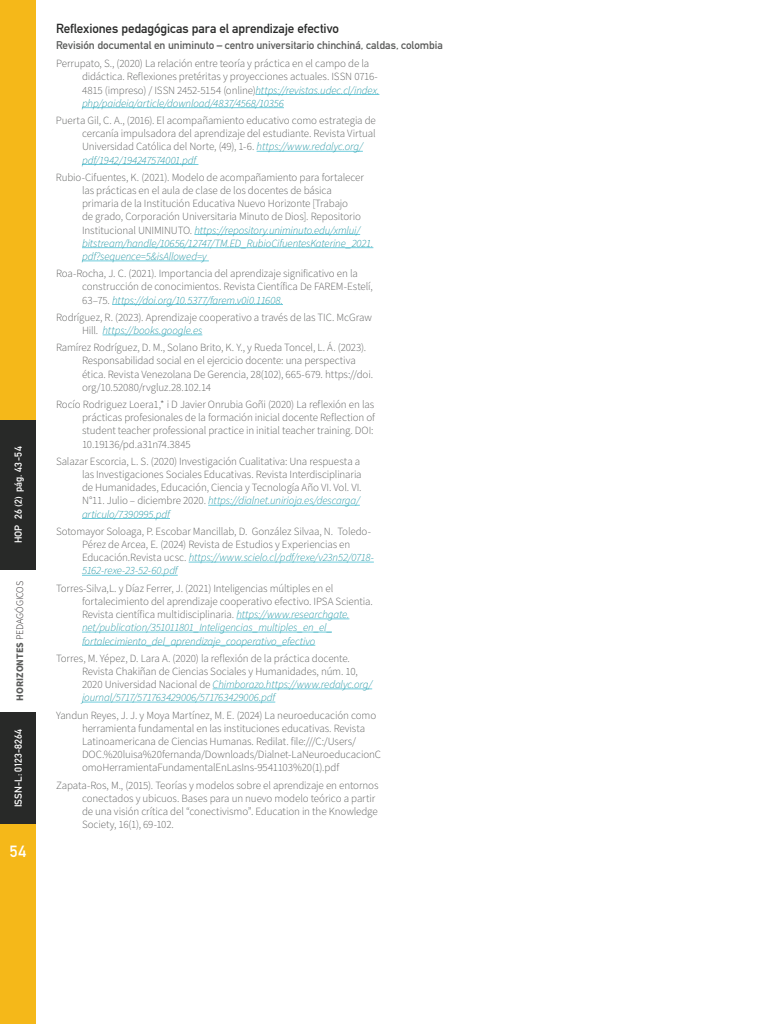
<style>
.page{position:relative;width:768px;height:1024px;background:#fff}
.page>*{position:absolute;margin:0;border:0;box-sizing:border-box;transform-origin:0 0}
.t1{font:700 16px "DIN Alternate";color:#fff}
.t2{font:700 13px "DIN Alternate";letter-spacing:-.01em;color:#282928}
.t3{font:700 11.1px "DIN Alternate";letter-spacing:-.005em;color:#5a5b5a}
.t4{font:300 11px/13.2px "Source Sans Pro";letter-spacing:-.01em;color:#5a5b5a}
.t5{font:700 10px "DIN Alternate";letter-spacing:.005em;color:#fff}
.t6{font:300 10px "Source Sans Pro";letter-spacing:-.015em;color:#231f20}
.s1{font-weight:700;color:#5a5b5a}
.s2{font-style:italic;color:#1a92a0}
</style>
<div class="page">
<hr style="left:256px;top:94px;width:123px;height:1px;background:#6dccdc">
<hr style="left:82px;top:107px;width:202px;height:1px;background:#6dccdc">
<hr style="left:257px;top:151px;width:106px;height:1px;background:#6dccdc">
<hr style="left:82px;top:164px;width:116px;height:1px;background:#6dccdc">
<hr style="left:194px;top:234px;width:166px;height:1px;background:#6dccdc">
<hr style="left:82px;top:247px;width:291px;height:1px;background:#6dccdc">
<hr style="left:82px;top:261px;width:127px;height:1px;background:#6dccdc">
<hr style="left:112px;top:304px;width:171px;height:1px;background:#6dccdc">
<hr style="left:103px;top:335px;width:99px;height:1px;background:#6dccdc">
<hr style="left:208px;top:505px;width:152px;height:1px;background:#6dccdc">
<hr style="left:82px;top:518px;width:88px;height:1px;background:#6dccdc">
<hr style="left:189px;top:562px;width:185px;height:1px;background:#6dccdc">
<hr style="left:82px;top:575px;width:96px;height:1px;background:#6dccdc">
<hr style="left:236px;top:619px;width:113px;height:1px;background:#6dccdc">
<hr style="left:82px;top:632px;width:250px;height:1px;background:#6dccdc">
<hr style="left:82px;top:645px;width:233px;height:1px;background:#6dccdc">
<hr style="left:213px;top:689px;width:159px;height:1px;background:#6dccdc">
<hr style="left:82px;top:702px;width:193px;height:1px;background:#6dccdc">
<div style="left:0;top:712px;width:36px;height:312px;background:#f5b819"></div>
<div style="left:0;top:0;width:36px;height:570px;background:#f5b819"></div>
<div style="left:0;top:420px;width:36px;height:150px;background:#282928"></div>
<div style="left:0;top:712px;width:36px;height:112px;background:#282928"></div>
<p class="t5" style="left:11px;top:543px;width:98px;rotate:-90deg">HOP 26 (2) pág. 43-54</p>
<p class="t6" style="left:13px;top:701px;width:121px;rotate:-90deg"><span class="s1">HORIZONTES</span> PEDAGÓGICOS</p>
<p class="t5" style="left:11px;top:807px;width:80px;rotate:-90deg">ISSN-L: 0123-8264</p>
<h1 class="t1" style="left:10px;top:839px;width:18px">54</h1>
<p class="t2" style="left:56px;top:19px;width:284px">Reflexiones pedagógicas para el aprendizaje efectivo</p>
<p class="t3" style="left:56px;top:36px;width:388px">Revisión documental en uniminuto – centro universitario chinchiná, caldas, colombia</p>
<p class="t4" style="left:82px;top:57px;width:299px;text-indent:-26px">Perrupato, S., (2020) La relación entre teoría y práctica en el campo de la didáctica. Reflexiones pretéritas y proyecciones actuales. ISSN 0716- 4815 (impreso) / ISSN 2452-5154 (online)<span class="s2">https://revistas.udec.cl/index. php/paideia/article/download/4837/4568/10356</span></p>
<p class="t4" style="left:82px;top:114px;width:295px;text-indent:-26px">Puerta Gil, C. A., (2016). El acompañamiento educativo como estrategia de cercanía impulsadora del aprendizaje del estudiante. Revista Virtual Universidad Católica del Norte, (49), 1-6. <span class="s2">https://www.redalyc.org/ pdf/1942/194247574001.pdf</span></p>
<p class="t4" style="left:82px;top:171px;width:293px;text-indent:-26px">Rubio-Cifuentes, K. (2021). Modelo de acompañamiento para fortalecer las prácticas en el aula de clase de los docentes de básica<br>primaria de la Institución Educativa Nuevo Horizonte [Trabajo<br>de grado, Corporación Universitaria Minuto de Dios]. Repositorio Institucional UNIMINUTO. <span class="s2">https://repository.uniminuto.edu/xmlui/ bitstream/handle/10656/12747/TM.ED_RubioCifuentesKaterine_2021. pdf?sequence=5&amp;isAllowed=y</span></p>
<p class="t4" style="left:82px;top:267px;width:292px;text-indent:-26px">Roa-Rocha, J. C. (2021). Importancia del aprendizaje significativo en la construcción de conocimientos. Revista Científica De FAREM-Estelí,<br>63–75. <span class="s2">https://doi.org/10.5377/farem.v0i0.11608.</span></p>
<p class="t4" style="left:82px;top:311px;width:291px;text-indent:-26px">Rodríguez, R. (2023). Aprendizaje cooperativo a través de las TIC. McGraw<br>Hill. <span class="s2">https://books.google.es</span></p>
<p class="t4" style="left:82px;top:341px;width:293px;text-indent:-26px">Ramírez Rodríguez, D. M., Solano Brito, K. Y., y Rueda Toncel, L. Á. (2023).<br>Responsabilidad social en el ejercicio docente: una perspectiva ética. Revista Venezolana De Gerencia, 28(102), 665-679. https://doi. org/10.52080/rvgluz.28.102.14</p>
<p class="t4" style="left:82px;top:398px;width:295px;text-indent:-26px">Rocío Rodriguez Loera1,* i D Javier Onrubia Goñi (2020) La reflexión en las prácticas profesionales de la formación inicial docente Reflection of student teacher professional practice in initial teacher training. DOI:<br>10.19136/pd.a31n74.3845</p>
<p class="t4" style="left:82px;top:455px;width:281px;text-indent:-26px">Salazar Escorcia, L. S. (2020) Investigación Cualitativa: Una respuesta a las Investigaciones Sociales Educativas. Revista Interdisciplinaria de Humanidades, Educación, Ciencia y Tecnología Año VI. Vol. VI.<br>N°11. Julio – diciembre 2020. <span class="s2">https://dialnet.unirioja.es/descarga/ articulo/7390995.pdf</span></p>
<p class="t4" style="left:82px;top:525px;width:293px;text-indent:-26px">Sotomayor Soloaga, P. Escobar Mancillab, D. González Silvaa, N. Toledo-Pérez de Arcea, E. (2024) Revista de Estudios y Experiencias en Educación.Revista ucsc. <span class="s2">https://www.scielo.cl/pdf/rexe/v23n52/0718- 5162-rexe-23-52-60.pdf</span></p>
<p class="t4" style="left:82px;top:582px;width:292px;text-indent:-26px">Torres-Silva,L. y Díaz Ferrer, J. (2021) Inteligencias múltiples en el fortalecimiento del aprendizaje cooperativo efectivo. IPSA Scientia.<br>Revista científica multidisciplinaria. <span class="s2">https://www.researchgate. net/publication/351011801_Inteligencias_multiples_en_el_ fortalecimiento_del_aprendizaje_cooperativo_efectivo</span></p>
<p class="t4" style="left:82px;top:652px;width:292px;text-indent:-26px">Torres, M. Yépez, D. Lara A. (2020) la reflexión de la práctica docente.<br>Revista Chakiñan de Ciencias Sociales y Humanidades, núm. 10, 2020 Universidad Nacional de <span class="s2">Chimborazo.https://www.redalyc.org/ journal/5717/571763429006/571763429006.pdf</span></p>
<p class="t4" style="left:82px;top:709px;width:301px;text-indent:-26px">Yandun Reyes, J. J. y Moya Martínez, M. E. (2024) La neuroeducación como herramienta fundamental en las instituciones educativas. Revista Latinoamericana de Ciencias Humanas. Redilat. file:///C:/Users/ DOC.%20luisa%20fernanda/Downloads/Dialnet-LaNeuroeducacionC omoHerramientaFundamentalEnLasIns-9541103%20(1).pdf</p>
<p class="t4" style="left:82px;top:779px;width:298px;text-indent:-26px">Zapata-Ros, M., (2015). Teorías y modelos sobre el aprendizaje en entornos conectados y ubicuos. Bases para un nuevo modelo teórico a partir de una visión crítica del “conectivismo”. Education in the Knowledge Society, 16(1), 69-102.</p>
</div>
